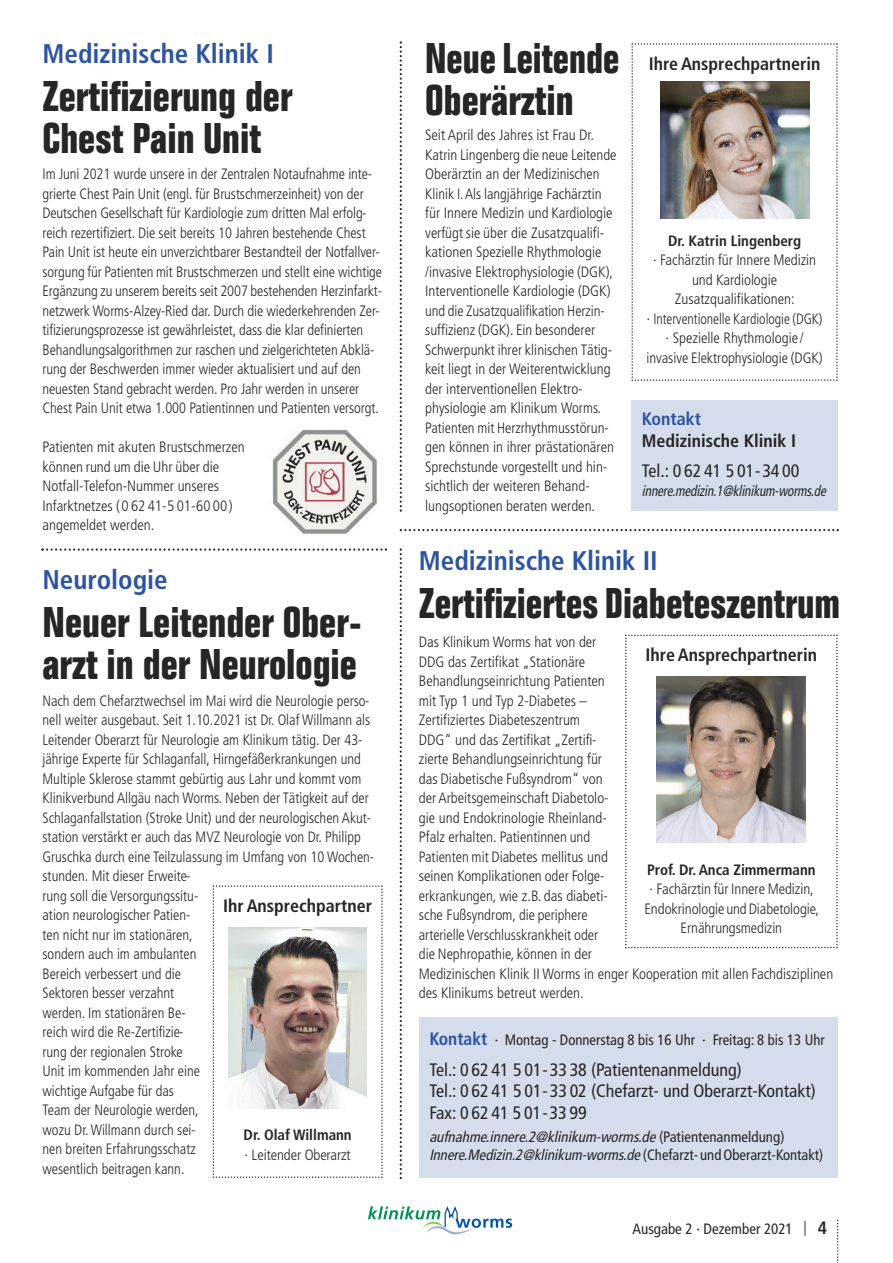
<style>
.page{position:relative;width:893px;height:1263px;background:#fff}
.page>*{position:absolute;margin:0;border:0;box-sizing:border-box;transform-origin:0 0}
.t1{font:700 condensed 42px/42px "Folio Std";color:#272627}
.t2{font:700 condensed 42px/42px "Folio Std";color:#272627;scale:.95 1}
.t3{font:700 condensed 27px "Frutiger";color:#2c54a2}
.t4{font:condensed 18px/21.6px "Frutiger";color:#272627}
.t5{font:700 condensed 18px "Frutiger";color:#272627}
.t6{font:700 condensed 18px "Frutiger";color:#2c54a2}
.t7{font:300 condensed 15px/19.5px "Frutiger";color:#272627}
.t8{font:italic condensed 15px/18px "Frutiger";color:#272627}
.t9{font:condensed 15px "Frutiger";color:#272627}
.t10{font:700 condensed 15px "Frutiger";color:#272627}
.t11{font:italic condensed 15px "Frutiger";color:#272627;scale:.87 1}
.s1{font-weight:700;font-size:18px;color:#2c54a2}
.s2{font-style:normal}
.s3{color:#525152}
.s4{font-weight:700;font-size:18px}
</style>
<div class="page">
<svg style="left:368px;top:1206px;width:144px;height:28px"></svg>
<svg style="left:837px;top:1220px;width:1px;height:43px"></svg>
<svg style="left:41px;top:548px;width:346px;height:3px"></svg>
<svg style="left:400px;top:529px;width:439px;height:2px"></svg>
<svg style="left:631px;top:43px;width:207px;height:338px"></svg>
<svg style="left:400px;top:41px;width:2px;height:471px"></svg>
<svg style="left:400px;top:548px;width:2px;height:631px"></svg>
<img style="left:272px;top:429px;width:105px;height:106px">
<div style="left:631px;top:400px;width:207px;height:111px;background:#d5ddec"></div>
<div style="left:419px;top:1018px;width:419px;height:160px;background:#d5ddec"></div>
<svg style="left:213px;top:885px;width:170px;height:293px"></svg>
<img style="left:229px;top:928px;width:138px;height:181px">
<svg style="left:625px;top:635px;width:213px;height:313px"></svg>
<img style="left:657px;top:677px;width:149px;height:165px">
<img style="left:660px;top:82px;width:149px;height:136px">
<h2 class="t3" style="left:43px;top:43px;width:233px">Medizinische Klinik I</h2>
<h1 class="t1" style="left:43px;top:79px;width:251px">Zertifizierung der<br>Chest Pain Unit</h1>
<p class="t7" style="left:43px;top:165px;width:341px">Im Juni 2021 wurde unsere in der Zentralen Notaufnahme inte&shy;grierte Chest Pain Unit (engl. für Brustschmerzeinheit) von der Deutschen Gesellschaft für Kardiologie zum dritten Mal erfolg&shy;reich rezertifiziert. Die seit bereits 10 Jahren bestehende Chest Pain Unit ist heute ein unverzichtbarer Bestandteil der Notfallver&shy;sorgung für Patienten mit Brustschmerzen und stellt eine wichtige Ergänzung zu unserem bereits seit 2007 bestehenden Herzinfarkt&shy;netzwerk Worms-Alzey-Ried dar. Durch die wiederkehrenden Zer&shy;tifizierungsprozesse ist gewährleistet, dass die klar definierten Behandlungsalgorithmen zur raschen und zielgerichteten Abklä&shy;rung der Beschwerden immer wieder aktualisiert und auf den neuesten Stand gebracht werden. Pro Jahr werden in unserer Chest Pain Unit etwa 1.000 Patientinnen und Patienten versorgt.</p>
<p class="t7" style="left:43px;top:438px;width:204px">Patienten mit akuten Brustschmerzen können rund um die Uhr über die<br>Notfall-Telefon-Nummer unseres<br>Infarktnetzes (0 62 41-5 01-60 00) angemeldet werden.</p>
<h2 class="t3" style="left:43px;top:569px;width:127px">Neurologie</h2>
<h1 class="t1" style="left:43px;top:605px;width:321px">Neuer Leitender Ober&shy;arzt in der Neurologie</h1>
<p class="t7" style="left:43px;top:692px;width:333px">Nach dem Chefarztwechsel im Mai wird die Neurologie perso&shy;nell weiter ausgebaut. Seit 1.10.2021 ist Dr. Olaf Willmann als Leitender Oberarzt für Neurologie am Klinikum tätig. Der 43- jährige Experte für Schlaganfall, Hirngefäßerkrankungen und Multiple Sklerose stammt gebürtig aus Lahr und kommt vom Klinikverbund Allgäu nach Worms. Neben der Tätigkeit auf der Schlaganfallstation (Stroke Unit) und der neurologischen Akut&shy;station verstärkt er auch das MVZ Neurologie von Dr. Philipp Gruschka durch eine Teilzulassung im Umfang von 10 Wochen&shy;stunden. Mit dieser Erweite-<br>rung soll die Versorgungssitu-<br>ation neurologischer Patien-<br>ten nicht nur im stationären,<br>sondern auch im ambulanten<br>Bereich verbessert und die<br>Sektoren besser verzahnt<br>werden. Im stationären Be-<br>reich wird die Re-Zertifizie-<br>rung der regionalen Stroke<br>Unit im kommenden Jahr eine<br>wichtige Aufgabe für das<br>Team der Neurologie werden,<br>wozu Dr.Willmann durch sei-<br>nen breiten Erfahrungsschatz<br>wesentlich beitragen kann.</p>
<p class="t5" style="left:223px;top:898px;width:150px">Ihr Ansprechpartner</p>
<p class="t10" style="left:244px;top:1129px;width:110px">Dr. Olaf Willmann</p>
<p class="t7" style="left:245px;top:1146px;width:108px">· Leitender Oberarzt</p>
<h1 class="t2" style="left:425px;top:40px;width:206px">Neue Leitende<br>Oberärztin</h1>
<p class="t7" style="left:425px;top:126px;width:193px">Seit April des Jahres ist Frau Dr.<br>Katrin Lingenberg die neue Leitende Oberärztin an der Medizinischen Klinik I.Als langjährige Fachärztin für Innere Medizin und Kardiologie verfügt sie über die Zusatzqualifi&shy;kationen Spezielle Rhythmologie /invasive Elektrophysiologie (DGK), Interventionelle Kardiologie (DGK) und die Zusatzqualifikation Herzin&shy;suffizienz (DGK). Ein besonderer Schwerpunkt ihrer klinischen Tätig&shy;keit liegt in der Weiterentwicklung der interventionellen Elektro&shy;physiologie am Klinikum Worms.<br>Patienten mit Herzrhythmusstörun&shy;gen können in ihrer prästationären Sprechstunde vorgestellt und hin&shy;sichtlich der weiteren Behand&shy;lungsoptionen beraten werden.</p>
<p class="t5" style="left:649px;top:56px;width:173px">Ihre Ansprechpartnerin</p>
<p class="t10" style="left:668px;top:234px;width:135px">Dr. Katrin Lingenberg</p>
<p class="t7" style="left:646px;top:251px;width:178px;text-align:center">· Fachärztin für Innere Medizin und Kardiologie<br>Zusatzqualifikationen:<br>· Interventionelle Kardiologie (DGK) · Spezielle Rhythmologie/ invasive Elektrophysiologie (DGK)</p>
<p class="t6" style="left:642px;top:411px;width:61px">Kontakt</p>
<p class="t5" style="left:642px;top:433px;width:156px">Medizinische Klinik I</p>
<p class="t4" style="left:642px;top:461px;width:159px">Tel.: 0 62 41 5 01-34 00</p>
<p class="t11" style="left:642px;top:485px;width:216px">innere.medizin.1@klinikum-worms.de</p>
<h2 class="t3" style="left:419px;top:550px;width:240px">Medizinische Klinik II</h2>
<h1 class="t1" style="left:419px;top:586px;width:423px">Zertifiziertes Diabeteszentrum</h1>
<p class="t7" style="left:419px;top:633px;width:416px">Das Klinikum Worms hat von der<br>DDG das Zertifikat „Stationäre<br>Behandlungseinrichtung Patienten<br>mit Typ 1 und Typ 2-Diabetes –<br>Zertifiziertes Diabeteszentrum<br>DDG“ und das Zertifikat „Zertifi-<br>zierte Behandlungseinrichtung für<br>das Diabetische Fußsyndrom“ von<br>derArbeitsgemeinschaft Diabetolo-<br>gie und Endokrinologie Rheinland-<br>Pfalz erhalten. Patientinnen und<br>Patienten mit Diabetes mellitus und<br>seinen Komplikationen oder Folge-<br>erkrankungen, wie z.B. das diabeti-<br>sche Fußsyndrom, die periphere<br>arterielle Verschlusskrankheit oder<br>die Nephropathie, können in der<br>Medizinischen Klinik II Worms in enger Kooperation mit allen Fachdisziplinen des Klinikums betreut werden.</p>
<p class="t5" style="left:646px;top:647px;width:173px">Ihre Ansprechpartnerin</p>
<p class="t10" style="left:647px;top:863px;width:170px">Prof. Dr. Anca Zimmermann</p>
<p class="t7" style="left:644px;top:880px;width:176px;text-align:center">· Fachärztin für Innere Medizin,<br>Endokrinologie undDiabetologie,<br>Ernährungsmedizin</p>
<p class="t9" style="left:429px;top:1034px;width:397px"><span class="s1">Kontakt</span> · Montag - Donnerstag 8 bis 16 Uhr · Freitag: 8 bis 13 Uhr</p>
<p class="t4" style="left:429px;top:1060px;width:388px">Tel.: 0 62 41 5 01-33 38 (Patientenanmeldung)<br>Tel.: 0 62 41 5 01-33 02 (Chefarzt- und Oberarzt-Kontakt)<br>Fax: 0 62 41 5 01-33 99</p>
<p class="t8" style="left:429px;top:1129px;width:395px">aufnahme.innere.2@klinikum-worms.de <span class="s2">( Pa t i e n t e n a n m e l d u n g )<br></span>Innere.Medizin.2@klinikum-worms.de<span class="s2">(Chefarzt- und Oberarzt-Kontakt)</span></p>
<p class="t9" style="left:633px;top:1223px;width:196px">Ausgabe 2 · Dezember 2021 <span class="s3">|</span> <span class="s4">4</span></p>
</div>
